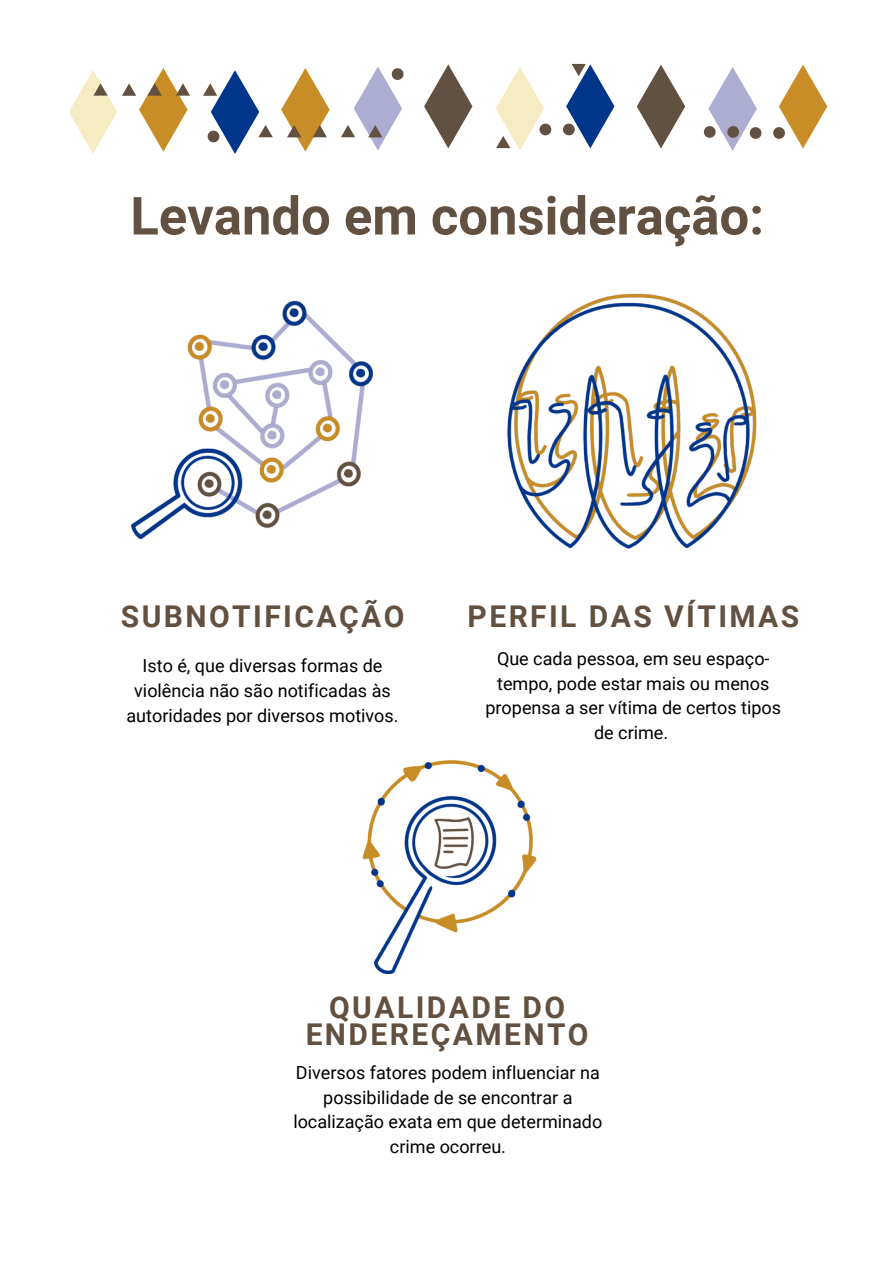
<style>
.page{position:relative;width:894px;height:1264px;background:#fff}
.page>*{position:absolute;margin:0;border:0;box-sizing:border-box;transform-origin:0 0}
.t1{font:700 52.5px "Roboto";color:#625041}
.t2{font:700 30px/27px "Roboto";letter-spacing:.08em;color:#625041;text-align:center}
.t3{font:18px/24.8px "Roboto";color:#000;text-align:center}
</style>
<div class="page">
<svg style="left:69px;top:68px;width:121px;height:86px"></svg>
<svg style="left:424px;top:64px;width:48px;height:84px"></svg>
<svg style="left:636px;top:65px;width:49px;height:84px"></svg>
<svg style="left:281px;top:68px;width:48px;height:84px"></svg>
<svg style="left:203px;top:70px;width:70px;height:84px"></svg>
<svg style="left:341px;top:67px;width:62px;height:83px"></svg>
<svg style="left:703px;top:67px;width:58px;height:84px"></svg>
<svg style="left:773px;top:65px;width:54px;height:84px"></svg>
<svg style="left:496px;top:67px;width:55px;height:83px"></svg>
<svg style="left:563px;top:64px;width:51px;height:84px"></svg>
<img style="left:130px;top:300px;width:244px;height:240px">
<img style="left:506px;top:293px;width:251px;height:256px">
<img style="left:362px;top:760px;width:175px;height:213px">
<h1 class="t1" style="left:130px;top:186px;width:635px">Levando em consideração:</h1>
<h2 class="t2" style="left:121px;top:603px;width:285px">SUBNOTIFICAÇÃO</h2>
<h2 class="t2" style="left:467px;top:603px;width:333px">PERFIL DAS VÍTIMAS</h2>
<p class="t3" style="left:126px;top:653px;width:273px">Isto é, que diversas formas de violência não são notificadas às autoridades por diversos motivos.</p>
<p class="t3" style="left:485px;top:646px;width:297px">Que cada pessoa, em seu espaço&shy;tempo, pode estar mais ou menos propensa a ser vítima de certos tipos de crime.</p>
<h2 class="t2" style="left:305px;top:994px;width:284px">QUALIDADE DO<br>ENDEREÇAMENTO</h2>
<p class="t3" style="left:293px;top:1060px;width:310px">Diversos fatores podem influenciar na possibilidade de se encontrar a localização exata em que determinado crime ocorreu.</p>
</div>
